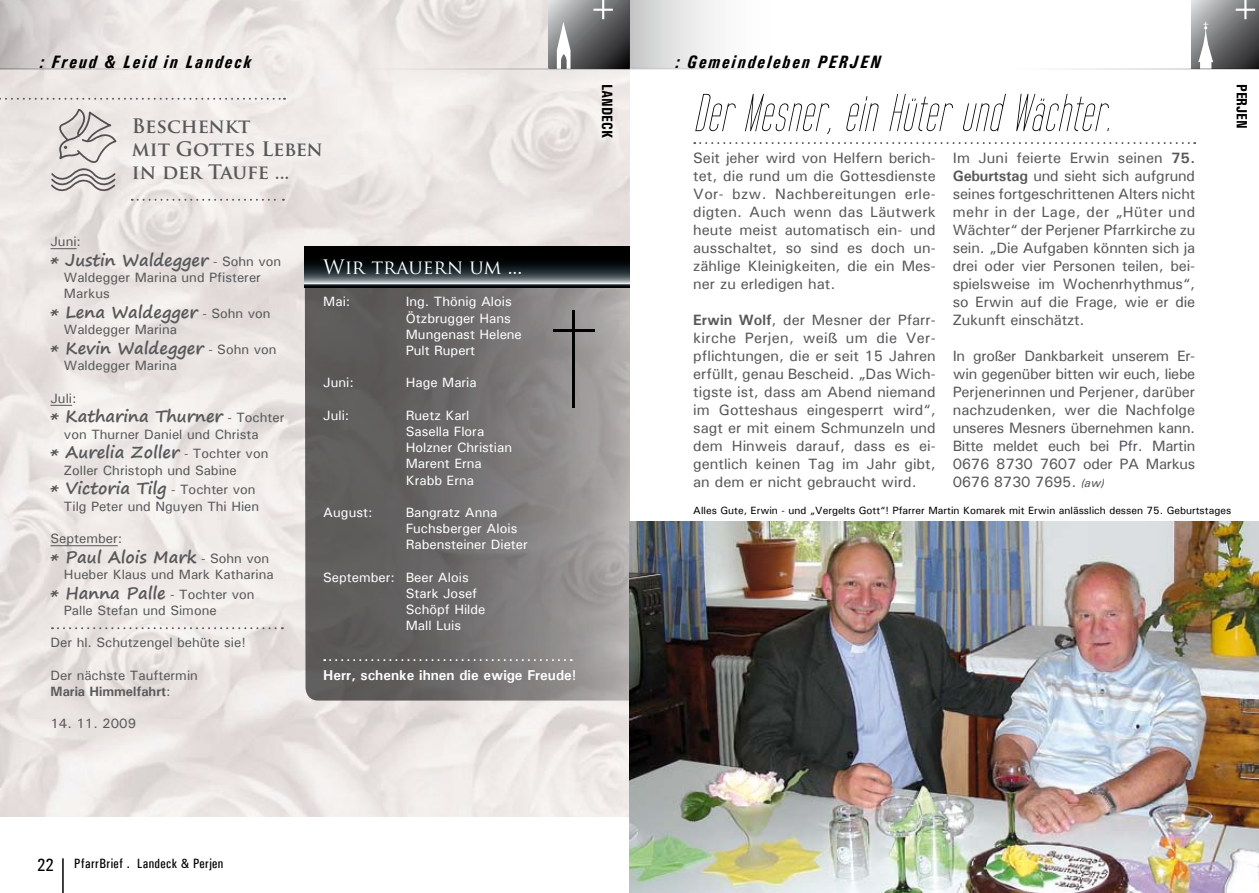
<style>
.page{position:relative;width:1259px;height:893px;background:#fff}
.page>*{position:absolute;margin:0;border:0;box-sizing:border-box;transform-origin:0 0}
.t1{font:italic 54px "Tall Films";letter-spacing:.02em;color:#000}
.t2{font:700 19.5px/23.4px "Trajan Pro";color:#58585a}
.t3{font:19.5px "Trajan Pro";color:#fff}
.t4{font:italic 700 condensed 18px "Univers";letter-spacing:.1em;color:#000}
.t5{font:700 16.5px "Segoe Print";color:#58585a}
.t6{font:500 15px/18px "Univers";letter-spacing:-.005em;color:#58585a;text-align:justify}
.t7{font:700 condensed 15px "Univers";color:#000}
.t8{font:700 14.25px "Univers";color:#fff}
.t9{font:500 13.5px/16.2px "Univers";color:#58585a}
.t10{font:500 13.5px/16.2px "Univers";color:#fff}
.t11{font:500 condensed 13.5px "Univers";letter-spacing:.03em;color:#000}
.t12{font:500 10.5px "Univers";color:#000}
.s1{font-family:"Univers";font-weight:500;font-size:13.5px}
.s2{font-weight:700}
.s3{font-size:18px}
.s4{font-style:italic;font-size:12px}
</style>
<div class="page">
<img style="left:0;top:0;width:629px;height:816px">
<svg style="left:1191px;top:0;width:68px;height:68px;background:#808182"></svg>
<svg style="left:694px;top:142px;width:501px;height:2px"></svg>
<svg style="left:50px;top:248px;width:27px;height:1px"></svg>
<svg style="left:50px;top:405px;width:22px;height:1px"></svg>
<hr style="left:50px;top:545px;width:68px;height:1px;background:#58585a">
<svg style="left:309px;top:68px;width:320px;height:2px"></svg>
<svg style="left:549px;top:0;width:80px;height:69px;background:#767778"></svg>
<div style="left:0;top:0;width:137px;height:68px;background:linear-gradient(to right,#c4c0bf,#f5efee)"></div>
<svg style="left:0;top:68px;width:293px;height:2px"></svg>
<svg style="left:52px;top:627px;width:231px;height:2px"></svg>
<svg style="left:132px;top:199px;width:152px;height:2px"></svg>
<svg style="left:0;top:98px;width:285px;height:2px"></svg>
<svg style="left:51px;top:109px;width:65px;height:87px;background:#d3cecd"></svg>
<div style="left:629px;top:0;width:149px;height:68px;background:linear-gradient(to right,#cececf,#fff)"></div>
<svg style="left:629px;top:68px;width:191px;height:2px"></svg>
<svg style="left:1068px;top:68px;width:191px;height:2px"></svg>
<hr style="left:62px;top:858px;width:2px;height:35px;background:#000">
<svg style="left:305px;top:247px;width:325px;height:454px;background:#777575"></svg>
<svg style="left:305px;top:246px;width:324px;height:42px;background:#272c2e"></svg>
<hr style="left:572px;top:310px;width:3px;height:98px;background:#000">
<hr style="left:553px;top:329px;width:42px;height:2px;background:#000">
<svg style="left:324px;top:659px;width:248px;height:2px"></svg>
<img style="left:629px;top:522px;width:630px;height:371px">
<p class="t4" style="left:40px;top:51px;width:213px">: Freud &amp; Leid in Landeck</p>
<h2 class="t2" style="left:132px;top:114px;width:193px">Beschenkt<br>mit Gottes Leben in der Taufe ...</h2>
<p class="t9" style="left:50px;top:233px;width:32px">Juni:</p>
<p class="t5" style="left:50px;top:245px;width:232px">* Justin Waldegger <span class="s1">- Sohn von</span></p>
<p class="t9" style="left:64px;top:269px;width:199px">Waldegger Marina und Pfisterer<br>Markus</p>
<p class="t5" style="left:50px;top:297px;width:222px">* Lena Waldegger <span class="s1">- Sohn von</span></p>
<p class="t9" style="left:64px;top:321px;width:115px">Waldegger Marina</p>
<p class="t5" style="left:50px;top:333px;width:228px">* Kevin Waldegger <span class="s1">- Sohn von</span></p>
<p class="t9" style="left:64px;top:357px;width:115px">Waldegger Marina</p>
<p class="t9" style="left:50px;top:390px;width:28px">Juli:</p>
<p class="t5" style="left:50px;top:401px;width:235px">* Katharina Thurner <span class="s1">- Tochter</span></p>
<p class="t9" style="left:64px;top:426px;width:196px">von Thurner Daniel und Christa</p>
<p class="t5" style="left:50px;top:437px;width:219px">* Aurelia Zoller <span class="s1">- Tochter von</span></p>
<p class="t9" style="left:64px;top:462px;width:174px">Zoller Christoph und Sabine</p>
<p class="t5" style="left:50px;top:473px;width:207px">* Victoria Tilg <span class="s1">- Tochter von</span></p>
<p class="t9" style="left:64px;top:498px;width:197px">Tilg Peter und Nguyen Thi Hien</p>
<p class="t9" style="left:50px;top:530px;width:73px">September:</p>
<p class="t5" style="left:50px;top:542px;width:220px">* Paul Alois Mark <span class="s1">- Sohn von</span></p>
<p class="t9" style="left:64px;top:566px;width:211px">Hueber Klaus und Mark Katharina</p>
<p class="t5" style="left:50px;top:578px;width:206px">* Hanna Palle <span class="s1">- Tochter von</span></p>
<p class="t9" style="left:64px;top:602px;width:154px">Palle Stefan und Simone</p>
<p class="t9" style="left:50px;top:634px;width:197px">Der hl. Schutzengel behüte sie!</p>
<p class="t9" style="left:50px;top:667px;width:149px">Der nächste Tauftermin<br><span class="s2">Maria Himmelfahrt</span>:</p>
<p class="t9" style="left:50px;top:715px;width:87px">14. 11. 2009</p>
<h2 class="t3" style="left:323px;top:255px;width:201px">Wir trauern um ...</h2>
<p class="t10" style="left:323px;top:293px;width:29px">Mai:</p>
<p class="t10" style="left:406px;top:293px;width:118px">Ing. Thönig Alois<br>Ötzbrugger Hans<br>Mungenast Helene<br>Pult Rupert</p>
<p class="t10" style="left:323px;top:374px;width:32px">Juni:</p>
<p class="t10" style="left:406px;top:374px;width:72px">Hage Maria</p>
<p class="t10" style="left:323px;top:407px;width:28px">Juli:</p>
<p class="t10" style="left:406px;top:407px;width:108px">Ruetz Karl<br>Sasella Flora<br>Holzner Christian<br>Marent Erna<br>Krabb Erna</p>
<p class="t10" style="left:323px;top:504px;width:51px">August:</p>
<p class="t10" style="left:406px;top:504px;width:124px">Bangratz Anna<br>Fuchsberger Alois<br>Rabensteiner Dieter</p>
<p class="t10" style="left:406px;top:569px;width:81px;text-indent:-82px">September: Beer Alois<br>Stark Josef<br>Schöpf Hilde<br>Mall Luis</p>
<p class="t8" style="left:323px;top:666px;width:255px">Herr, schenke ihnen die ewige Freude!</p>
<p class="t7" style="left:616px;top:84px;width:56px;rotate:90deg">LANDECK</p>
<p class="t11" style="left:37px;top:855px;width:188px"><span class="s3">22</span> PfarrBrief . Landeck &amp; Perjen</p>
<p class="t4" style="left:675px;top:51px;width:207px">: Gemeindeleben PERJEN</p>
<h1 class="t1" style="left:693px;top:88px;width:418px">Der Mesner, ein Hüter und Wächter.</h1>
<p class="t7" style="left:1251px;top:84px;width:47px;rotate:90deg">PERJEN</p>
<p class="t6" style="left:693px;top:149px;width:244px">Seit jeher wird von Helfern berich&shy;tet, die rund um die Gottesdienste Vor- bzw. Nachbereitungen erle&shy;digten. Auch wenn das Läutwerk heute meist automatisch ein- und ausschaltet, so sind es doch un&shy;zählige Kleinigkeiten, die ein Mes&shy;ner zu erledigen hat.</p>
<p class="t6" style="left:693px;top:311px;width:244px"><span class="s2">Erwin Wolf</span>, der Mesner der Pfarr&shy;kirche Perjen, weiß um die Ver&shy;pflichtungen, die er seit 15 Jahren erfüllt, genau Bescheid. „Das Wich&shy;tigste ist, dass am Abend niemand im Gotteshaus eingesperrt wird“, sagt er mit einem Schmunzeln und dem Hinweis darauf, dass es ei&shy;gentlich keinen Tag im Jahr gibt, an dem er nicht gebraucht wird.</p>
<p class="t6" style="left:952px;top:149px;width:244px">Im Juni feierte Erwin seinen <span class="s2">75.<br>Geburtstag</span> und sieht sich aufgrund seines fortgeschrittenen Alters nicht mehr in der Lage, der „Hüter und Wächter“ der Perjener Pfarrkirche zu sein. „Die Aufgaben könnten sich ja drei oder vier Personen teilen, bei&shy;spielsweise im Wochenrhythmus“, so Erwin auf die Frage, wie er die Zukunft einschätzt.</p>
<p class="t6" style="left:952px;top:347px;width:244px">In großer Dankbarkeit unserem Er&shy;win gegenüber bitten wir euch, liebe Perjenerinnen und Perjener, darüber nachzudenken, wer die Nachfolge unseres Mesners übernehmen kann.<br>Bitte meldet euch bei Pfr. Martin 0676 8730 7607 oder PA Markus 0676 8730 7695. <span class="s4">(aw)</span></p>
<p class="t12" style="left:693px;top:504px;width:539px">Alles Gute, Erwin - und „Vergelts Gott“! Pfarrer Martin Komarek mit Erwin anlässlich dessen 75. Geburtstages</p>
</div>
